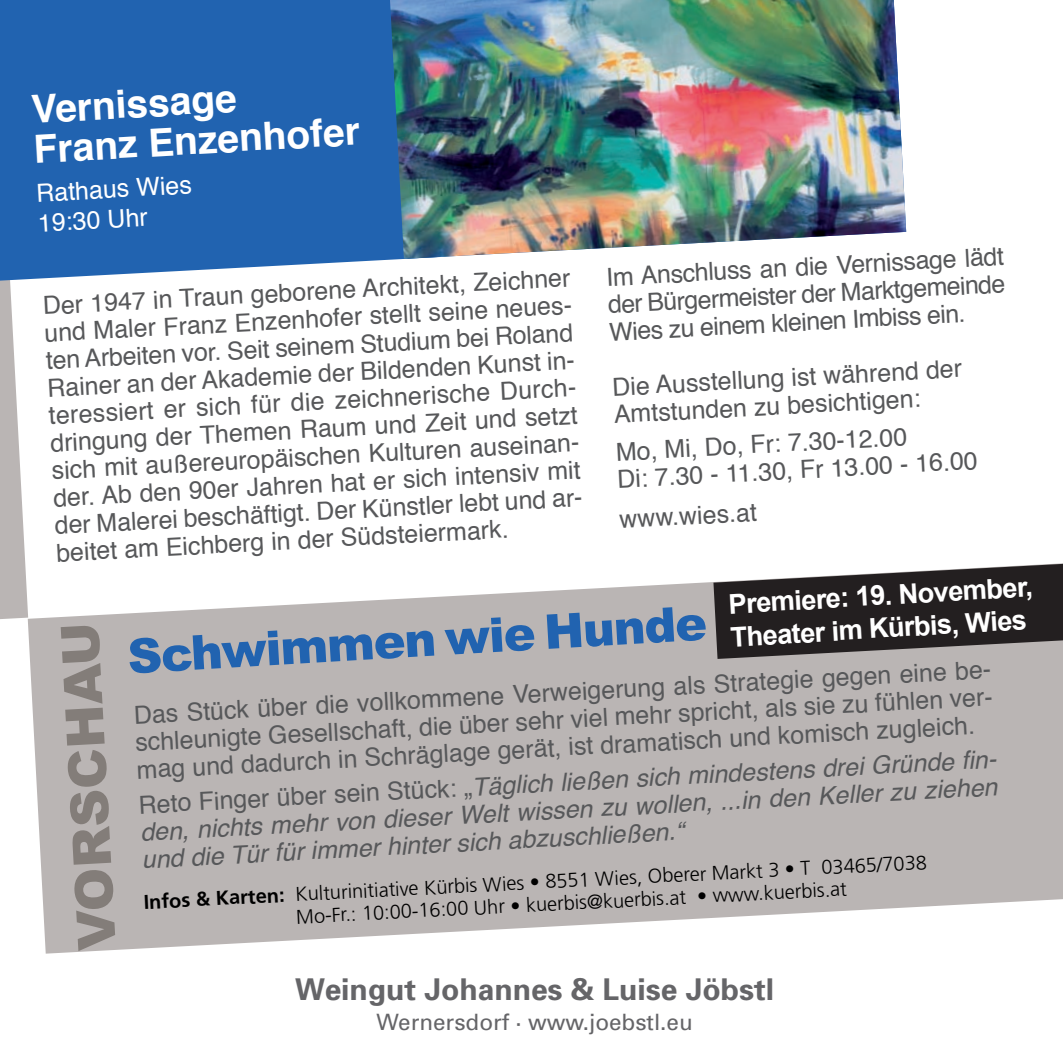
<style>
.page{position:relative;width:1063px;height:1063px;background:#fff}
.page>*{position:absolute;margin:0;border:0;box-sizing:border-box;transform-origin:0 0}
.t1{font:900 48px "Arial";color:#2163b0}
.t2{font:700 39px/39.5px "Helvetica";color:#fff}
.t3{font:700 30px "Univers";color:#656568}
.t4{font:700 27.5px/32.8px "Arial";color:#fff}
.t5{font:25px/27.5px "Helvetica";color:#57585a;text-align:justify}
.t6{font:italic 25px/27.8px "Helvetica";color:#57585a;text-align:justify}
.t7{font:25px/30.2px "Helvetica";color:#fff}
.t8{font:22.5px "Univers";color:#656568}
.t9{font:300 20px/22.5px "Frutiger";color:#000}
.s1{font-style:normal}
.s2{font-weight:700}
</style>
<div class="page">
<svg style="left:0;top:282px;width:28px;height:339px"></svg>
<svg style="left:28px;top:582px;width:1035px;height:372px;background:#c2bebd"></svg>
<svg style="left:713px;top:563px;width:350px;height:96px;background:#494546"></svg>
<svg style="left:61px;top:626px;width:54px;height:325px;background:#a39e9b"></svg>
<div style="left:0;top:0;width:402px;height:282px;background:#2163b0"></div>
<img style="left:389px;top:0;width:517px;height:259px">
<h2 class="t2" style="left:31px;top:93px;width:328px;rotate:-3deg">Vernissage<br>Franz Enzenhofer</h2>
<p class="t7" style="left:36px;top:180px;width:157px;rotate:-3deg">Rathaus Wies<br>19:30 Uhr</p>
<p class="t5" style="left:42px;top:294px;width:530px;rotate:-3deg">Der 1947 in Traun geborene Architekt, Zeichner und Maler Franz Enzenhofer stellt seine neues&shy;ten Arbeiten vor. Seit seinem Studium bei Roland Rainer an der Akademie der Bildenden Kunst in&shy;teressiert er sich für die zeichnerische Durch&shy;dringung der Themen Raum und Zeit und setzt sich mit außereuropäischen Kulturen auseinan&shy;der. Ab den 90er Jahren hat er sich intensiv mit der Malerei beschäftigt. Der Künstler lebt und ar&shy;beitet am Eichberg in der Südsteiermark.</p>
<p class="t5" style="left:606px;top:265px;width:399px;rotate:-3deg">Im Anschluss an die Vernissage lädt der Bürgermeister der Marktgemeinde Wies zu einem kleinen Imbiss ein.</p>
<p class="t5" style="left:612px;top:375px;width:352px;rotate:-3deg">Die Ausstellung ist während der<br>Amtstunden zu besichtigen:</p>
<p class="t5" style="left:615px;top:440px;width:362px;rotate:-3deg">Mo, Mi, Do, Fr: 7.30-12.00<br>Di: 7.30 - 11.30, Fr 13.00 - 16.00</p>
<p class="t5" style="left:619px;top:507px;width:139px;rotate:-3deg">www.wies.at</p>
<p class="t4" style="left:728px;top:587px;width:306px;rotate:-3deg">Premiere: 19. November,<br>Theater im Kürbis, Wies</p>
<h1 class="t1" style="left:126px;top:619px;width:582px;rotate:-3deg">Schwimmen wie Hunde</h1>
<p class="t5" style="left:133px;top:703px;width:859px;rotate:-3deg">Das Stück über die vollkommene Verweigerung als Strategie gegen eine be&shy;schleunigte Gesellschaft, die über sehr viel mehr spricht, als sie zu fühlen ver&shy;mag und dadurch in Schräglage gerät, ist dramatisch und komisch zugleich.</p>
<p class="t6" style="left:138px;top:792px;width:860px;rotate:-3deg"><span class="s1">Reto Finger über sein Stück: „</span>Täglich ließen sich mindestens drei Gründe fin&shy;den, nichts mehr von dieser Welt wissen zu wollen, ...in den Keller zu ziehen und die Tür für immer hinter sich abzuschließen.“</p>
<p class="t9" style="left:295px;top:885px;width:634px;text-indent:-152px;rotate:-3deg"><span class="s2">Infos &amp; Karten:</span> Kulturinitiative Kürbis Wies • 8551 Wies, Oberer Markt 3 • T 03465/7038<br>Mo-Fr.: 10:00-16:00 Uhr • kuerbis@kuerbis.at • www.kuerbis.at</p>
<p class="t3" style="left:295px;top:979px;width:480px">Weingut Johannes &amp; Luise Jöbstl</p>
<p class="t8" style="left:377px;top:1014px;width:318px">Wernersdorf · www.joebstl.eu</p>
</div>
